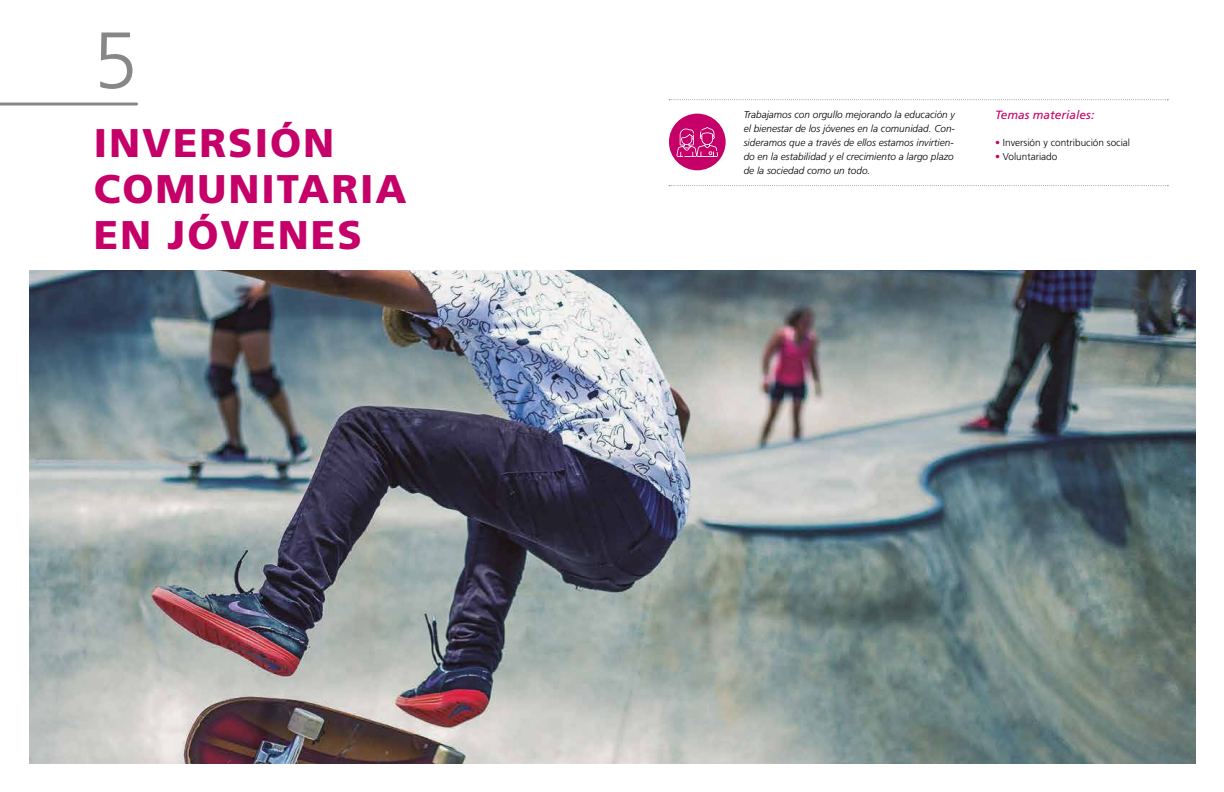
<style>
.page{position:relative;width:1224px;height:792px;background:#fff}
.page>*{position:absolute;margin:0;border:0;box-sizing:border-box;transform-origin:0 0}
.t1{font:300 80px "Frutiger LT Std";color:#878787}
.t2{font:900 40px/46px "Frutiger LT Std";letter-spacing:.05em;color:#c50068}
.t3{font:italic 12px "Frutiger LT Std";color:#c50068}
.t4{font:italic 300 10px/14px "Frutiger LT Std";color:#000}
.t5{font:300 10px "Frutiger LT Std";color:#000}
.s1{color:#c50068}
</style>
<div class="page">
<hr style="left:0;top:103px;width:137px;height:3px;background:#878787">
<img style="left:29px;top:270px;width:1166px;height:494px">
<div style="left:669px;top:114px;width:57px;height:56px;background:#c50068;border-radius:50%"></div>
<svg style="left:669px;top:99px;width:499px;height:1px"></svg>
<svg style="left:669px;top:185px;width:499px;height:1px"></svg>
<svg style="left:676px;top:127px;width:42px;height:30px"></svg>
<h1 class="t1" style="left:93px;top:15px;width:46px">5</h1>
<h2 class="t2" style="left:94px;top:120px;width:314px">INVERSIÓN<br>COMUNITARIA<br>EN JÓVENES</h2>
<p class="t4" style="left:744px;top:107px;width:213px">Trabajamos con orgullo mejorando la educación y el bienestar de los jóvenes en la comunidad. Con&shy;sideramos que a través de ellos estamos invirtien&shy;do en la estabilidad y el crecimiento a largo plazo de la sociedad como un todo.</p>
<p class="t3" style="left:995px;top:108px;width:101px">Temas materiales:</p>
<p class="t5" style="left:995px;top:137px;width:137px"><span class="s1">•</span> Inversión y contribución social</p>
<p class="t5" style="left:995px;top:151px;width:64px"><span class="s1">•</span> Voluntariado</p>
</div>
